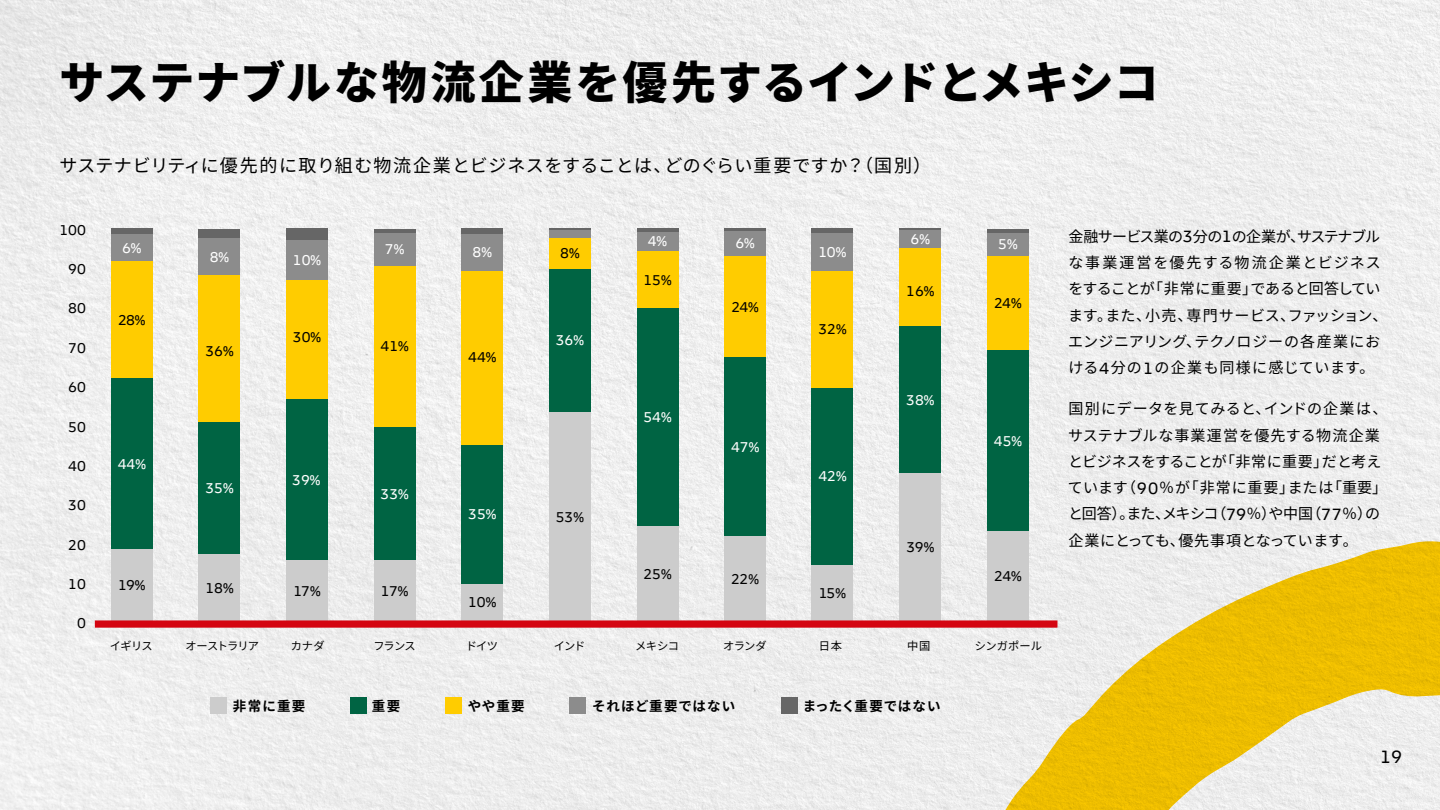
<style>
.page{position:relative;width:1440px;height:810px;background:#fff}
.page>*{position:absolute;margin:0;border:0;box-sizing:border-box;transform-origin:0 0}
.t1{font:800 45px "Source Han Sans JP";letter-spacing:.015em;color:#000}
.t2{font:18.75px "Delivery";color:#000}
.t3{font:18px "Source Han Sans JP";letter-spacing:.035em;color:#000}
.t4{font:15px/26.2px "Source Han Sans JP";letter-spacing:.015em;color:#000}
.t5{font:15px "Delivery";color:#000}
.t6{font:15px "Delivery";color:#fff}
.t7{font:700 13.5px "Source Han Sans JP";letter-spacing:.07em;color:#000}
.t8{font:700 13.5px "Source Han Sans JP";letter-spacing:.05em;color:#000}
.t9{font:11.25px "Source Han Sans JP";letter-spacing:-.055em;color:#000}
.t10{font:11.25px "Source Han Sans JP";letter-spacing:-.08em;color:#000}
.s1{font-family:"Delivery";font-size:17.25px}
</style>
<div class="page">
<img style="left:0;top:0;width:1440px;height:810px">
<svg style="left:959px;top:541px;width:481px;height:269px"></svg>
<div style="left:111px;top:261px;width:42px;height:118px;background:#fc0"></div>
<div style="left:111px;top:229px;width:42px;height:6px;background:#666"></div>
<div style="left:111px;top:234px;width:42px;height:27px;background:#8c8c8c"></div>
<div style="left:111px;top:379px;width:42px;height:170px;background:#006443"></div>
<div style="left:111px;top:549px;width:42px;height:72px;background:#ccc"></div>
<div style="left:199px;top:275px;width:41px;height:152px;background:#fc0"></div>
<div style="left:199px;top:229px;width:41px;height:10px;background:#666"></div>
<div style="left:199px;top:239px;width:41px;height:36px;background:#8c8c8c"></div>
<div style="left:199px;top:422px;width:41px;height:132px;background:#006443"></div>
<div style="left:199px;top:554px;width:41px;height:67px;background:#ccc"></div>
<div style="left:286px;top:280px;width:42px;height:119px;background:#fc0"></div>
<div style="left:286px;top:229px;width:42px;height:11px;background:#666"></div>
<div style="left:286px;top:240px;width:42px;height:40px;background:#8c8c8c"></div>
<div style="left:286px;top:399px;width:42px;height:161px;background:#006443"></div>
<div style="left:286px;top:560px;width:42px;height:61px;background:#ccc"></div>
<div style="left:374px;top:266px;width:42px;height:161px;background:#fc0"></div>
<hr style="left:374px;top:229px;width:42px;height:4px;background:#666">
<div style="left:374px;top:233px;width:42px;height:33px;background:#8c8c8c"></div>
<div style="left:374px;top:427px;width:42px;height:133px;background:#006443"></div>
<div style="left:374px;top:560px;width:42px;height:61px;background:#ccc"></div>
<div style="left:461px;top:270px;width:42px;height:175px;background:#fc0"></div>
<div style="left:461px;top:229px;width:42px;height:5px;background:#666"></div>
<div style="left:461px;top:234px;width:42px;height:36px;background:#8c8c8c"></div>
<div style="left:461px;top:445px;width:42px;height:139px;background:#006443"></div>
<div style="left:461px;top:584px;width:42px;height:37px;background:#ccc"></div>
<div style="left:549px;top:238px;width:42px;height:31px;background:#fc0"></div>
<hr style="left:549px;top:229px;width:42px;height:1px;background:#666">
<div style="left:549px;top:230px;width:42px;height:8px;background:#8c8c8c"></div>
<div style="left:549px;top:269px;width:42px;height:144px;background:#006443"></div>
<div style="left:549px;top:413px;width:42px;height:208px;background:#ccc"></div>
<div style="left:637px;top:251px;width:41px;height:57px;background:#fc0"></div>
<div style="left:637px;top:230px;width:41px;height:21px;background:#8c8c8c"></div>
<div style="left:637px;top:308px;width:41px;height:219px;background:#006443"></div>
<div style="left:637px;top:527px;width:41px;height:94px;background:#ccc"></div>
<hr style="left:637px;top:229px;width:41px;height:3px;background:#666">
<div style="left:724px;top:256px;width:42px;height:102px;background:#fc0"></div>
<hr style="left:724px;top:229px;width:42px;height:2px;background:#666">
<div style="left:724px;top:231px;width:42px;height:25px;background:#8c8c8c"></div>
<div style="left:724px;top:536px;width:42px;height:85px;background:#ccc"></div>
<div style="left:724px;top:358px;width:42px;height:178px;background:#006443"></div>
<div style="left:987px;top:256px;width:42px;height:94px;background:#fc0"></div>
<div style="left:987px;top:233px;width:42px;height:23px;background:#8c8c8c"></div>
<div style="left:987px;top:350px;width:42px;height:181px;background:#006443"></div>
<div style="left:987px;top:531px;width:42px;height:90px;background:#ccc"></div>
<hr style="left:987px;top:229px;width:42px;height:4px;background:#666">
<div style="left:899px;top:248px;width:42px;height:78px;background:#fc0"></div>
<div style="left:899px;top:230px;width:42px;height:18px;background:#8c8c8c"></div>
<div style="left:899px;top:326px;width:42px;height:147px;background:#006443"></div>
<div style="left:899px;top:473px;width:42px;height:147px;background:#ccc"></div>
<hr style="left:899px;top:228px;width:42px;height:2px;background:#666">
<div style="left:812px;top:271px;width:41px;height:117px;background:#fc0"></div>
<div style="left:812px;top:233px;width:41px;height:38px;background:#8c8c8c"></div>
<div style="left:812px;top:388px;width:41px;height:177px;background:#006443"></div>
<div style="left:812px;top:565px;width:41px;height:55px;background:#ccc"></div>
<div style="left:812px;top:228px;width:41px;height:5px;background:#666"></div>
<div style="left:95px;top:620px;width:963px;height:8px;background:#d40511"></div>
<div style="left:211px;top:698px;width:16px;height:16px;background:#ccc"></div>
<div style="left:351px;top:698px;width:16px;height:16px;background:#006443"></div>
<div style="left:446px;top:698px;width:16px;height:16px;background:#fc0"></div>
<div style="left:569px;top:698px;width:16px;height:16px;background:#8c8c8c"></div>
<div style="left:781px;top:698px;width:16px;height:16px;background:#666"></div>
<h1 class="t1" style="left:60px;top:57px;width:1101px">サステナブルな物流企業を優先するインドとメキシコ</h1>
<p class="t3" style="left:60px;top:155px;width:873px">サステナビリティに優先的に取り組む物流企業とビジネスをすることは、どのぐらい重要ですか？（国別）</p>
<p class="t5" style="left:59px;top:221px;width:28px">100</p>
<p class="t5" style="left:68px;top:260px;width:19px">90</p>
<p class="t5" style="left:68px;top:299px;width:19px">80</p>
<p class="t5" style="left:68px;top:339px;width:19px">70</p>
<p class="t5" style="left:68px;top:378px;width:19px">60</p>
<p class="t5" style="left:68px;top:417px;width:19px">50</p>
<p class="t5" style="left:68px;top:457px;width:19px">40</p>
<p class="t5" style="left:68px;top:496px;width:19px">30</p>
<p class="t5" style="left:68px;top:536px;width:19px">20</p>
<p class="t5" style="left:68px;top:575px;width:19px">10</p>
<p class="t5" style="left:77px;top:614px;width:10px">0</p>
<p class="t6" style="left:122px;top:239px;width:21px">6%</p>
<p class="t5" style="left:118px;top:311px;width:29px">28%</p>
<p class="t6" style="left:118px;top:455px;width:30px">44%</p>
<p class="t5" style="left:118px;top:576px;width:29px">19%</p>
<p class="t6" style="left:210px;top:248px;width:21px">8%</p>
<p class="t6" style="left:293px;top:251px;width:30px">10%</p>
<p class="t6" style="left:385px;top:240px;width:21px">7%</p>
<p class="t5" style="left:205px;top:342px;width:30px">36%</p>
<p class="t5" style="left:293px;top:328px;width:30px">30%</p>
<p class="t5" style="left:381px;top:337px;width:30px">41%</p>
<p class="t6" style="left:205px;top:479px;width:30px">35%</p>
<p class="t6" style="left:292px;top:471px;width:30px">39%</p>
<p class="t6" style="left:381px;top:485px;width:30px">33%</p>
<p class="t5" style="left:205px;top:579px;width:30px">18%</p>
<p class="t5" style="left:294px;top:582px;width:29px">17%</p>
<p class="t5" style="left:381px;top:582px;width:29px">17%</p>
<p class="t6" style="left:473px;top:243px;width:21px">8%</p>
<p class="t5" style="left:468px;top:348px;width:30px">44%</p>
<p class="t6" style="left:468px;top:505px;width:30px">35%</p>
<p class="t5" style="left:468px;top:593px;width:29px">10%</p>
<p class="t5" style="left:560px;top:244px;width:21px">8%</p>
<p class="t6" style="left:556px;top:331px;width:30px">36%</p>
<p class="t5" style="left:556px;top:508px;width:30px">53%</p>
<p class="t6" style="left:648px;top:232px;width:21px">4%</p>
<p class="t5" style="left:643px;top:271px;width:30px">15%</p>
<p class="t6" style="left:643px;top:408px;width:30px">54%</p>
<p class="t5" style="left:643px;top:565px;width:30px">25%</p>
<p class="t6" style="left:735px;top:234px;width:21px">6%</p>
<p class="t5" style="left:732px;top:297px;width:29px">24%</p>
<p class="t6" style="left:731px;top:438px;width:30px">47%</p>
<p class="t5" style="left:731px;top:570px;width:29px">22%</p>
<p class="t6" style="left:819px;top:243px;width:29px">10%</p>
<p class="t5" style="left:818px;top:320px;width:30px">32%</p>
<p class="t6" style="left:818px;top:467px;width:30px">42%</p>
<p class="t5" style="left:819px;top:584px;width:29px">15%</p>
<p class="t6" style="left:911px;top:230px;width:21px">6%</p>
<p class="t5" style="left:906px;top:282px;width:30px">16%</p>
<p class="t6" style="left:906px;top:391px;width:30px">38%</p>
<p class="t5" style="left:906px;top:538px;width:29px">39%</p>
<p class="t6" style="left:998px;top:235px;width:21px">5%</p>
<p class="t5" style="left:994px;top:294px;width:29px">24%</p>
<p class="t6" style="left:994px;top:432px;width:30px">45%</p>
<p class="t5" style="left:994px;top:567px;width:29px">24%</p>
<p class="t9" style="left:110px;top:640px;width:44px">イギリス</p>
<p class="t10" style="left:185px;top:640px;width:75px">オーストラリア</p>
<p class="t9" style="left:291px;top:640px;width:35px">カナダ</p>
<p class="t9" style="left:373px;top:640px;width:44px">フランス</p>
<p class="t9" style="left:466px;top:640px;width:34px">ドイツ</p>
<p class="t9" style="left:554px;top:640px;width:33px">インド</p>
<p class="t9" style="left:635px;top:640px;width:46px">メキシコ</p>
<p class="t9" style="left:723px;top:640px;width:45px">オランダ</p>
<p class="t9" style="left:819px;top:640px;width:25px">日本</p>
<p class="t9" style="left:907px;top:640px;width:25px">中国</p>
<p class="t9" style="left:975px;top:640px;width:69px">シンガポール</p>
<p class="t7" style="left:233px;top:699px;width:74px">非常に重要</p>
<p class="t7" style="left:372px;top:699px;width:30px">重要</p>
<p class="t7" style="left:468px;top:699px;width:58px">やや重要</p>
<p class="t7" style="left:592px;top:699px;width:144px">それほど重要ではない</p>
<p class="t8" style="left:803px;top:699px;width:139px">まったく重要ではない</p>
<p class="t4" style="left:1068px;top:223px;width:321px">金融サービス業の<span class="s1">3</span>分の<span class="s1">1</span>の企業が、サステナブルな事業運営を優先する物流企業とビジネスをすることが「非常に重要」であると回答しています。また、小売、専門サービス、ファッション、エンジニアリング、テクノロジーの各産業における<span class="s1">4</span>分の<span class="s1">1</span>の企業も同様に感じています。</p>
<p class="t4" style="left:1068px;top:396px;width:321px">国別にデータを見てみると、インドの企業は、サステナブルな事業運営を優先する物流企業とビジネスをすることが「非常に重要」だと考えています（<span class="s1">90</span>％が「非常に重要」または「重要」と回答）。また、メキシコ（<span class="s1">79</span>％）や中国（<span class="s1">77</span>％）の企業にとっても、優先事項となっています。</p>
<p class="t2" style="left:1380px;top:746px;width:24px">19</p>
</div>
